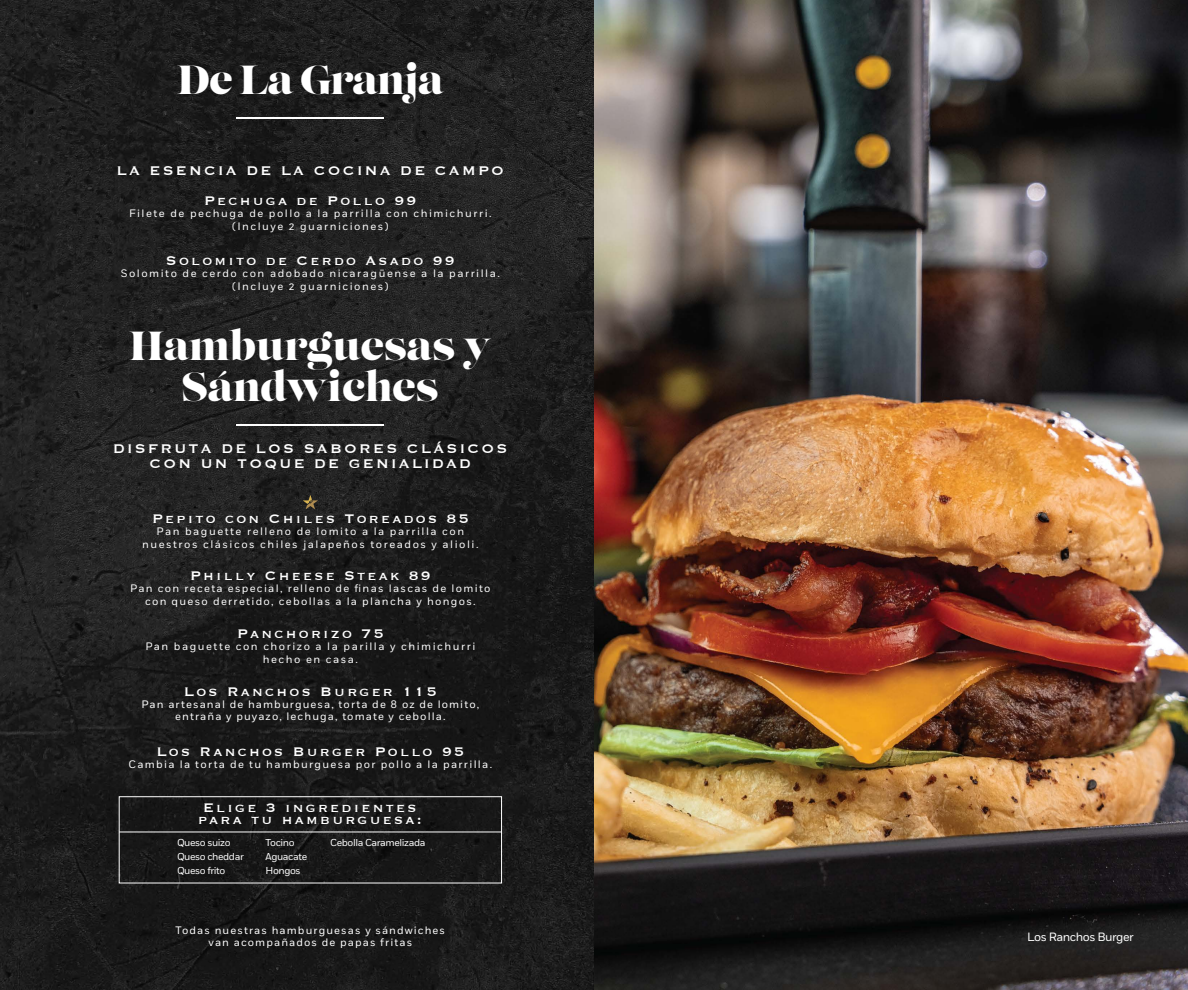
<style>
.page{position:relative;width:1188px;height:990px;background:#fff}
.page>*{position:absolute;margin:0;border:0;box-sizing:border-box;transform-origin:0 0}
.t1{font:40.5px/40.7px "Lust Display";letter-spacing:-.02em;color:#fff;text-align:center}
.t2{font:16.4px/15.9px "Copperplate";letter-spacing:.14em;color:#fff;text-align:center}
.t3{font:16.2px/12.3px "Copperplate";letter-spacing:.14em;color:#fff;text-align:center}
.t4{font:12px "Fort";letter-spacing:-.04em;color:#fff}
.t5{font:10.8px/12.3px "Fort";letter-spacing:.14em;color:#fff;text-align:center}
.t6{font:10.8px/12.3px "Fort";letter-spacing:.1em;color:#fff;text-align:center}
.t7{font:10.8px/12.3px "Fort";letter-spacing:.12em;color:#fff;text-align:center}
.t8{font:10px/14.1px "Fort";letter-spacing:-.04em;color:#fff}
</style>
<div class="page">
<img style="left:0;top:0;width:594px;height:990px">
<hr style="left:237px;top:424px;width:147px;height:2px;background:#fff">
<hr style="left:237px;top:117px;width:147px;height:2px;background:#fff">
<svg style="left:303px;top:495px;width:15px;height:14px"></svg>
<div style="left:119px;top:796px;width:383px;height:88px;border:1px solid #fff"></div>
<hr style="left:119px;top:831px;width:383px;height:1px;background:#fff">
<img style="left:594px;top:0;width:594px;height:990px">
<h1 class="t1" style="left:177px;top:62px;width:268px">De La Granja</h1>
<h2 class="t2" style="left:117px;top:162px;width:389px">LA ESENCIA DE LA COCINA DE CAMPO</h2>
<h3 class="t3" style="left:204px;top:193px;width:214px">Pechuga de Pollo 99</h3>
<p class="t5" style="left:129px;top:208px;width:364px">Filete de pechuga de pollo a la parrilla con chimichurri. (Incluye 2 guarniciones)</p>
<h3 class="t3" style="left:166px;top:253px;width:290px">Solomito de Cerdo Asado 99</h3>
<p class="t5" style="left:121px;top:267px;width:381px">Solomito de cerdo con adobado nicaragüense a la parrilla. (Incluye 2 guarniciones)</p>
<h1 class="t1" style="left:129px;top:327px;width:364px">Hamburguesas y<br>Sándwiches</h1>
<h2 class="t2" style="left:113px;top:439px;width:396px">DISFRUTA DE LOS SABORES CLÁSICOS<br>CON UN TOQUE DE GENIALIDAD</h2>
<h3 class="t3" style="left:152px;top:512px;width:318px">Pepito con Chiles Toreados 85</h3>
<p class="t5" style="left:142px;top:526px;width:338px">Pan baguette relleno de lomito a la parrilla con nuestros clásicos chiles jalapeños toreados y alioli.</p>
<h3 class="t3" style="left:190px;top:569px;width:242px">Philly Cheese Steak 89</h3>
<p class="t7" style="left:130px;top:583px;width:362px">Pan con receta especial, relleno de finas lascas de lomito con queso derretido, cebollas a la plancha y hongos.</p>
<h3 class="t3" style="left:237px;top:627px;width:148px">Panchorizo 75</h3>
<p class="t5" style="left:145px;top:641px;width:332px">Pan baguette con chorizo a la parilla y chimichurri hecho en casa.</p>
<h3 class="t3" style="left:184px;top:684px;width:254px">Los Ranchos Burger 115</h3>
<p class="t6" style="left:142px;top:698px;width:339px">Pan artesanal de hamburguesa, torta de 8 oz de lomito, entraña y puyazo, lechuga, tomate y cebolla.</p>
<h3 class="t3" style="left:157px;top:744px;width:309px">Los Ranchos Burger Pollo 95</h3>
<p class="t7" style="left:129px;top:759px;width:365px">Cambia la torta de tu hamburguesa por pollo a la parrilla.</p>
<h3 class="t3" style="left:198px;top:800px;width:225px">Elige 3 ingredientes para tu hamburguesa:</h3>
<p class="t8" style="left:177px;top:836px;width:68px">Queso suizo<br>Queso cheddar<br>Queso frito</p>
<p class="t8" style="left:266px;top:836px;width:43px">Tocino<br>Aguacate<br>Hongos</p>
<p class="t8" style="left:330px;top:835px;width:97px">Cebolla Caramelizada</p>
<p class="t6" style="left:176px;top:924px;width:271px">Todas nuestras hamburguesas y sándwiches van acompañados de papas fritas</p>
<p class="t4" style="left:1027px;top:930px;width:108px">Los Ranchos Burger</p>
</div>
